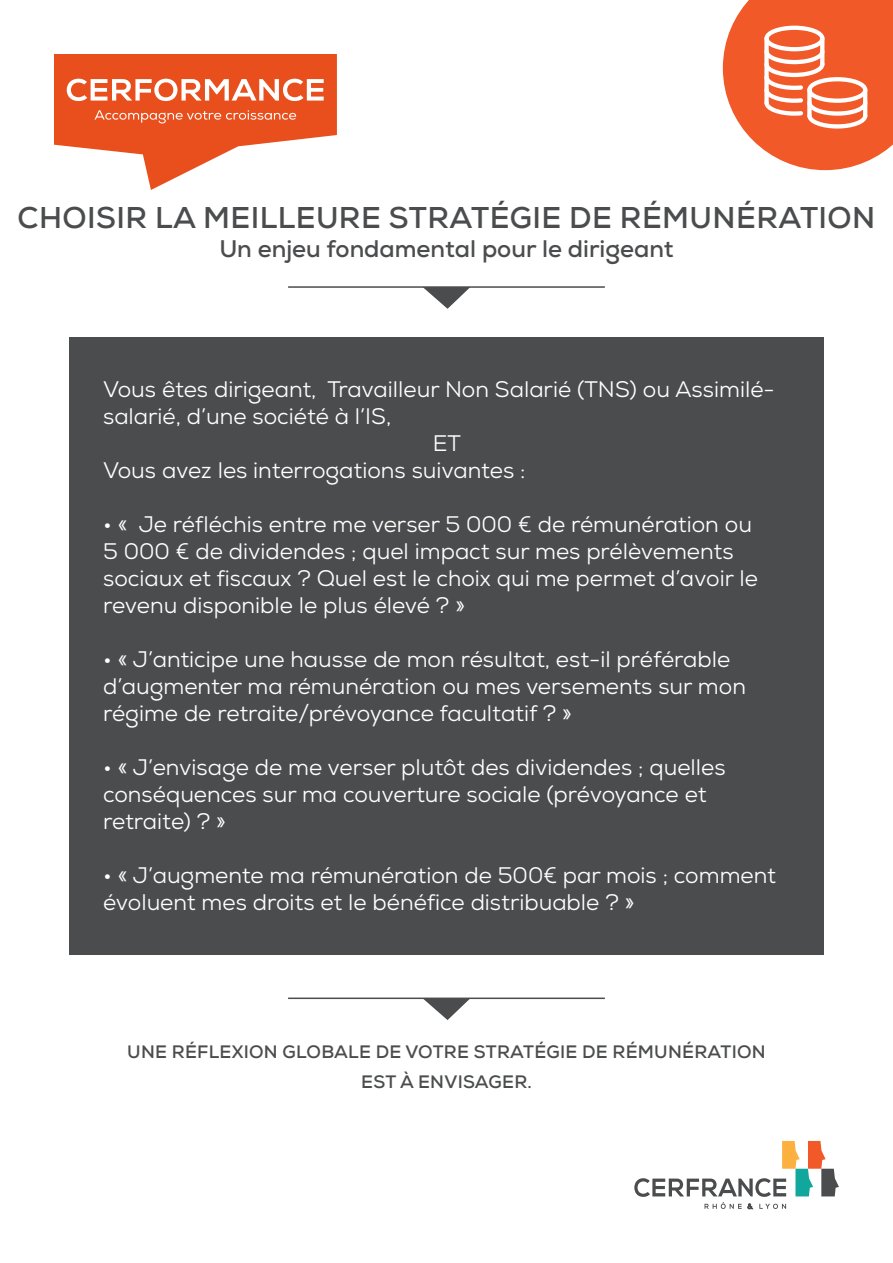
<style>
.page{position:relative;width:893px;height:1263px;background:#fff}
.page>*{position:absolute;margin:0;border:0;box-sizing:border-box;transform-origin:0 0}
.t1{font:700 30px "Nexa";letter-spacing:.015em;color:#4b4c4d}
.t2{font:700 24px "Nexa";color:#4b4c4d}
.t3{font:22.5px/27px "Nexa";color:#fff}
.t4{font:700 18px "Nexa";letter-spacing:.015em;color:#4b4c4d}
</style>
<div class="page">
<div style="left:69px;top:337px;width:755px;height:618px;background:#4b4c4d"></div>
<svg style="left:424px;top:288px;width:46px;height:21px"></svg>
<svg style="left:423px;top:999px;width:47px;height:21px"></svg>
<hr style="left:288px;top:286px;width:317px;height:2px;background:#4b4c4d">
<hr style="left:288px;top:997px;width:317px;height:2px;background:#4b4c4d">
<svg style="left:54px;top:54px;width:283px;height:136px"></svg>
<svg style="left:634px;top:1141px;width:205px;height:68px"></svg>
<svg style="left:723px;top:0;width:170px;height:170px"></svg>
<div style="left:764px;top:36px;width:5px;height:69px;background:#fff;border-radius:2px"></div>
<hr style="left:820px;top:36px;width:4px;height:30px;background:#fff;border-radius:2px">
<p class="t1" style="left:18px;top:198px;width:859px">CHOISIR LA MEILLEURE STRATÉGIE DE RÉMUNÉRATION</p>
<p class="t2" style="left:219px;top:233px;width:456px">Un enjeu fondamental pour le dirigeant</p>
<p class="t3" style="left:103px;top:376px;width:673px">Vous êtes dirigeant, Travailleur Non Salarié (TNS) ou Assimilé&shy;salarié, d’une société à l’IS,</p>
<p class="t3" style="left:433px;top:430px;width:30px">ET</p>
<p class="t3" style="left:103px;top:457px;width:424px">Vous avez les interrogations suivantes :</p>
<p class="t3" style="left:103px;top:511px;width:656px">• « Je réfléchis entre me verser 5 000 € de rémunération ou 5 000 € de dividendes ; quel impact sur mes prélèvements sociaux et fiscaux ? Quel est le choix qui me permet d’avoir le revenu disponible le plus élevé ? »</p>
<p class="t3" style="left:103px;top:646px;width:644px">• « J’anticipe une hausse de mon résultat, est-il préférable d’augmenter ma rémunération ou mes versements sur mon régime de retraite/prévoyance facultatif ? »</p>
<p class="t3" style="left:103px;top:754px;width:624px">• « J’envisage de me verser plutôt des dividendes ; quelles conséquences sur ma couverture sociale (prévoyance et retraite) ? »</p>
<p class="t3" style="left:103px;top:862px;width:674px">• « J’augmente ma rémunération de 500€ par mois ; comment évoluent mes droits et le bénéfice distribuable ? »</p>
<p class="t4" style="left:127px;top:1040px;width:640px">UNE RÉFLEXION GLOBALE DE VOTRE STRATÉGIE DE RÉMUNÉRATION</p>
<p class="t4" style="left:361px;top:1070px;width:172px">EST À ENVISAGER.</p>
</div>
